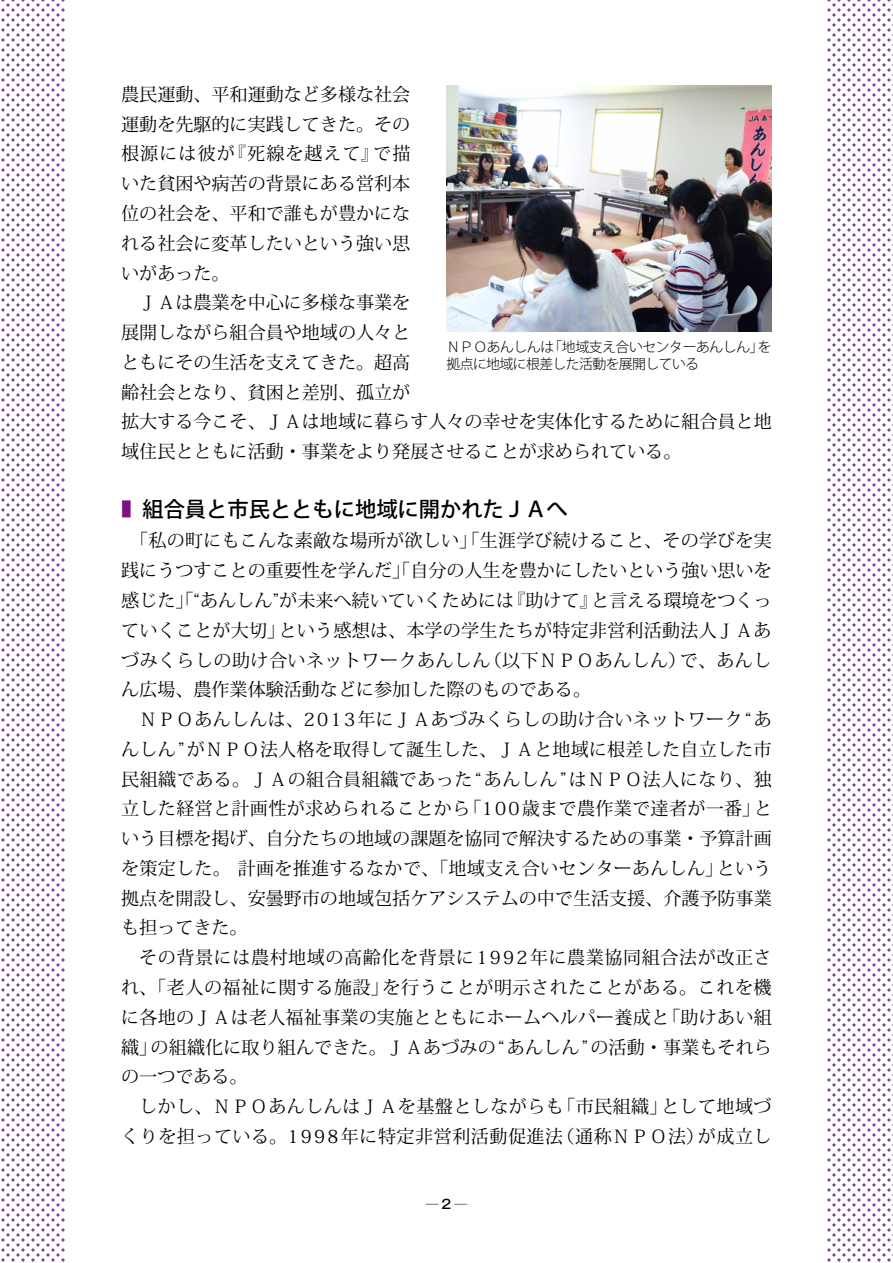
<style>
.page{position:relative;width:893px;height:1263px;background:#fff}
.page>*{position:absolute;margin:0;border:0;box-sizing:border-box;transform-origin:0 0}
.t1{font:500 21.3px "Koz Go Pro";color:#000}
.t2{font:18px/29.7px "Koz Min Pro";color:#000;text-align:justify}
.t3{font:18px/29.7px "Koz Min Pro";letter-spacing:.03em;color:#000;text-align:right}
.t4{font:300 13.8px/17px "Koz Go Pro";letter-spacing:-.03em;color:#000}
.t5{font:500 12.75px "Gothic MB101 Pro";color:#000}
.s1{color:#7f1084}
</style>
<div class="page">
<svg style="left:1px;top:0;width:64px;height:1262px"></svg>
<svg style="left:827px;top:0;width:66px;height:1262px"></svg>
<img style="left:446px;top:85px;width:326px;height:247px">
<p class="t2" style="left:121px;top:79px;width:291px">農民運動、平和運動など多様な社会運動を先駆的に実践してきた。その根源には彼が『死線を越えて』で描いた貧困や病苦の背景にある営利本位の社会を、平和で誰もが豊かになれる社会に変革したいという強い思いがあった。</p>
<p class="t2" style="left:121px;top:287px;width:652px;text-align:left;text-indent:18px">ＪＡは農業を中心に多様な事業を<br>展開しながら組合員や地域の人々と<br>ともにその生活を支えてきた。超高<br>齢社会となり、貧困と差別、孤立が<br>拡大する今こそ、ＪＡは地域に暮らす人々の幸せを実体化するために組合員と地域住民とともに活動・事業をより発展させることが求められている。</p>
<p class="t1" style="left:121px;top:496px;width:448px"><span class="s1">■　</span>組合員と市民とともに地域に開かれたＪＡへ</p>
<p class="t2" style="left:121px;top:525px;width:652px;text-indent:9px">「私の町にもこんな素敵な場所が欲しい」「生涯学び続けること、その学びを実践にうつすことの重要性を学んだ」「自分の人生を豊かにしたいという強い思いを感じた」「“あんしん”が未来へ続いていくためには『助けて』と言える環境をつくっていくことが大切」という感想は、本学の学生たちが特定非営利活動法人ＪＡあづみくらしの助け合いネットワークあんしん（以下ＮＰＯあんしん）で、あんしん広場、農作業体験活動などに参加した際のものである。</p>
<p class="t2" style="left:121px;top:704px;width:652px;text-indent:18px">ＮＰＯあんしんは、2013年にＪＡあづみくらしの助け合いネットワーク“あんしん”がＮＰＯ法人格を取得して誕生した、ＪＡと地域に根差した自立した市民組織である。ＪＡの組合員組織であった“あんしん”はＮＰＯ法人になり、独立した経営と計画性が求められることから「100歳まで農作業で達者が一番」という目標を掲げ、自分たちの地域の課題を協同で解決するための事業・予算計画を策定した。 計画を推進するなかで、「地域支え合いセンターあんしん」という拠点を開設し、安曇野市の地域包括ケアシステムの中で生活支援、介護予防事業も担ってきた。</p>
<p class="t2" style="left:121px;top:942px;width:652px;text-indent:18px">その背景には農村地域の高齢化を背景に1992年に農業協同組合法が改正され、「老人の福祉に関する施設」を行うことが明示されたことがある。これを機に各地のＪＡは老人福祉事業の実施とともにホームヘルパー養成と「助けあい組織」の組織化に取り組んできた。ＪＡあづみの“あんしん”の活動・事業もそれらの一つである。</p>
<p class="t3" style="left:121px;top:1091px;width:652px">しかし、ＮＰＯあんしんはＪＡを基盤としながらも「市民組織」として地域づくりを担っている。1998年に特定非営利活動促進法（通称ＮＰＯ法）が成立し</p>
<p class="t4" style="left:446px;top:339px;width:327px">ＮＰＯあんしんは「地域支え合いセンターあんしん」を拠点に地域に根差した活動を展開している</p>
<p class="t5" style="left:426px;top:1194px;width:43px">─2─</p>
</div>
